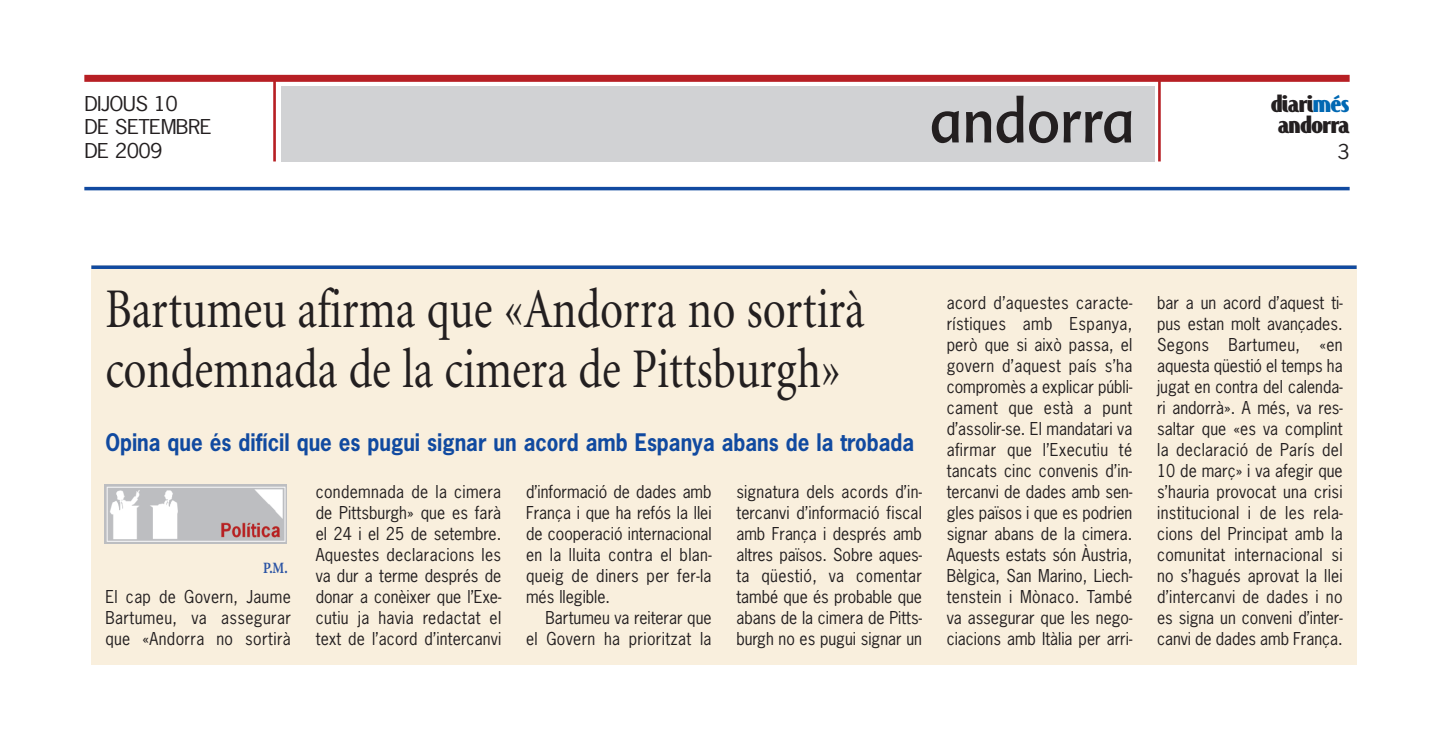
<style>
.page{position:relative;width:1434px;height:753px;background:#fff}
.page>*{position:absolute;margin:0;border:0;box-sizing:border-box;transform-origin:0 0}
.t1{font:61.25px "Advert";color:#231f20;scale:.9 1}
.t2{font:56px/59.5px "Minion";color:#231f20;scale:.8 1}
.t3{font:700 26.25px "Jandoni";letter-spacing:-.02em;color:#231f20;scale:1.12 1}
.t4{font:700 22.75px "News Gothic";color:#114aa0;scale:.9 1}
.t5{font:19.25px/23.1px "News Gothic";letter-spacing:-.03em;color:#231f20;scale:1.12 1}
.t6{font:16.62px/21px "News Gothic";color:#231f20;text-align:justify;scale:.95 1}
.t7{font:16.62px/21px "News Gothic";letter-spacing:.02em;color:#231f20;text-align:right;scale:.95 1}
.t8{font:700 15.75px "Minion";color:#2b54a4;scale:.85 1}
.s1{color:#0168b3}
</style>
<div class="page">
<hr style="left:1158px;top:78px;width:2px;height:83px;background:#b71f24">
<div style="left:84px;top:75px;width:1265px;height:7px;background:#b71f24"></div>
<hr style="left:273px;top:78px;width:3px;height:83px;background:#b71f24">
<div style="left:281px;top:86px;width:873px;height:75px;background:#d1d2d4"></div>
<hr style="left:84px;top:187px;width:1265px;height:3px;background:#114aa0">
<div style="left:91px;top:265px;width:1265px;height:400px;background:#f9efdd"></div>
<svg style="left:91px;top:265px;width:1265px;height:4px;background:#2d5ea7"></svg>
<img style="left:105px;top:484px;width:182px;height:59px">
<p class="t5" style="left:84px;top:93px;width:115px">DIJOUS 10<br>DE SETEMBRE<br>DE 2009</p>
<h1 class="t1" style="left:930px;top:85px;width:229px">andorra</h1>
<h3 class="t3" style="left:1270px;top:87px;width:72px">diari<span class="s1">més</span></h3>
<h3 class="t3" style="left:1277px;top:108px;width:66px">andorra</h3>
<p class="t5" style="left:1337px;top:141px;width:13px">3</p>
<h2 class="t2" style="left:105px;top:284px;width:951px">Bartumeu afirma que «Andorra no sortirà condemnada de la cimera de Pittsburgh»</h2>
<h3 class="t4" style="left:105px;top:429px;width:900px">Opina que és difícil que es pugui signar un acord amb Espanya abans de la trobada</h3>
<p class="t8" style="left:263px;top:561px;width:30px">P.M.</p>
<p class="t6" style="left:105px;top:587px;width:197px">El cap de Govern, Jaume Bartumeu, va assegurar que «Andorra no sortirà</p>
<p class="t6" style="left:316px;top:482px;width:197px">condemnada de la cimera de Pittsburgh» que es farà el 24 i el 25 de setembre.<br>Aquestes declaracions les va dur a terme després de donar a conèixer que l’Exe&shy;cutiu ja havia redactat el text de l’acord d’intercanvi</p>
<p class="t6" style="left:526px;top:482px;width:197px">d’informació de dades amb França i que ha refós la llei de cooperació internacional en la lluita contra el blan&shy;queig de diners per fer-la més llegible.</p>
<p class="t7" style="left:526px;top:608px;width:197px">Bartumeu va reiterar que<br>el Govern ha prioritzat la</p>
<p class="t6" style="left:736px;top:482px;width:197px">signatura dels acords d’in&shy;tercanvi d’informació fiscal amb França i després amb altres països. Sobre aques&shy;ta qüestió, va comentar també que és probable que abans de la cimera de Pitts&shy;burgh no es pugui signar un</p>
<p class="t6" style="left:947px;top:293px;width:197px">acord d’aquestes caracte&shy;rístiques amb Espanya, però que si això passa, el govern d’aquest país s’ha compromès a explicar públi&shy;cament que està a punt d’assolir-se. El mandatari va afirmar que l’Executiu té tancats cinc convenis d’in&shy;tercanvi de dades amb sen&shy;gles països i que es podrien signar abans de la cimera.<br>Aquests estats són Àustria, Bèlgica, San Marino, Liech&shy;tenstein i Mònaco. També va assegurar que les nego&shy;ciacions amb Itàlia per arri-</p>
<p class="t6" style="left:1157px;top:293px;width:197px">bar a un acord d’aquest ti&shy;pus estan molt avançades.<br>Segons Bartumeu, «en aquesta qüestió el temps ha jugat en contra del calenda&shy;ri andorrà». A més, va res&shy;saltar que «es va complint la declaració de París del 10 de març» i va afegir que s’hauria provocat una crisi institucional i de les rela&shy;cions del Principat amb la comunitat internacional si no s’hagués aprovat la llei d’intercanvi de dades i no es signa un conveni d’inter&shy;canvi de dades amb França.</p>
</div>
